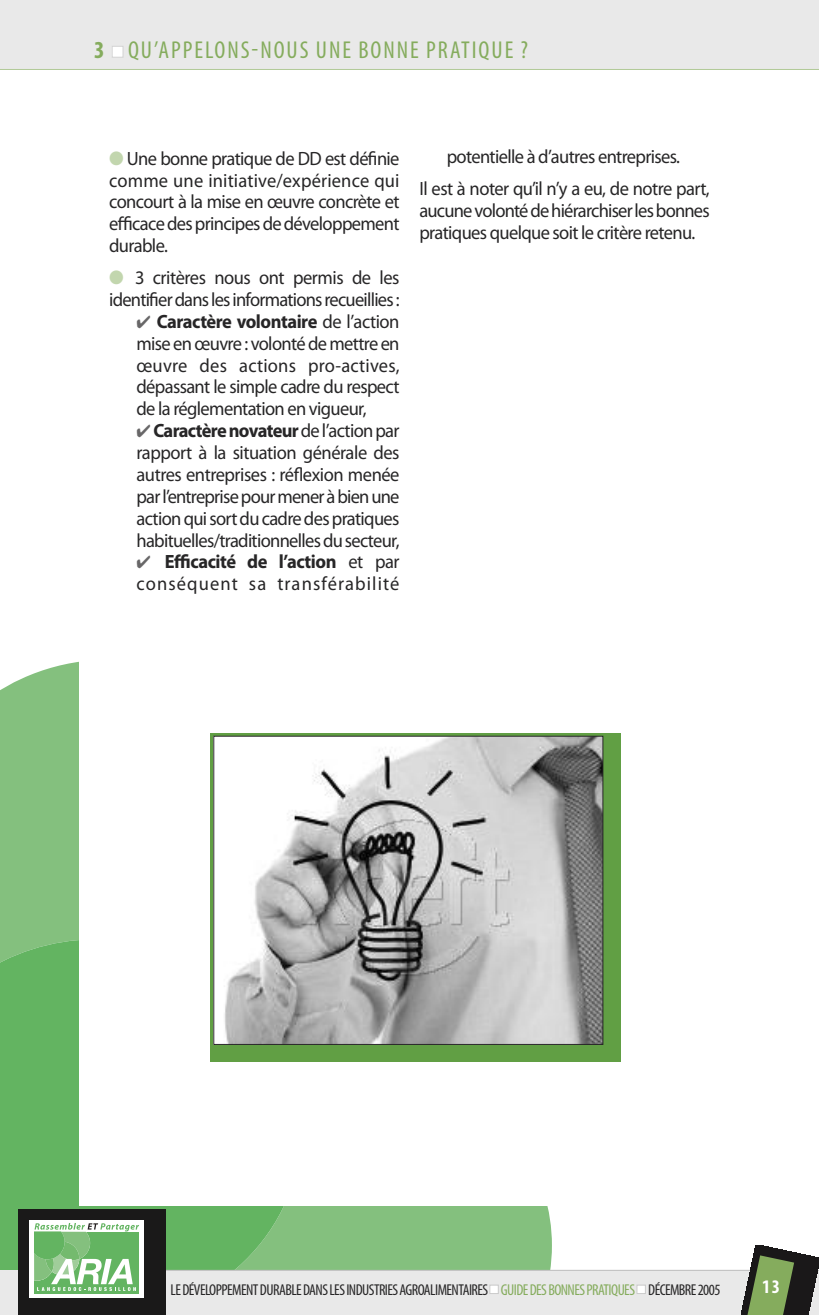
<style>
.page{position:relative;width:819px;height:1315px;background:#fff}
.page>*{position:absolute;margin:0;border:0;box-sizing:border-box;transform-origin:0 0}
.t1{font:condensed 24.5px "Myriad Pro";letter-spacing:.08em;color:#85ac5d}
.t2{font:19.25px/21.9px "Myriad Pro";letter-spacing:-.035em;color:#272627;text-align:justify;scale:.96 1}
.t3{font:19.25px/21.9px "Myriad Pro";letter-spacing:.06em;color:#272627;scale:.96 1}
.t4{font:700 condensed 19.25px "Myriad Pro";color:#fff}
.t5{font:condensed 15.75px "Myriad Pro";letter-spacing:-.035em;color:#272627}
.s1{font-weight:700}
.s2{color:#fff}
.s3{color:#c2d6ae}
.s4{color:#686768}
.s5{color:#85ac5d}
</style>
<div class="page">
<div style="left:0;top:661px;width:79px;height:278px;background:#84c07e"></div>
<div style="left:444px;top:1206px;width:108px;height:63px;background:#84c07e"></div>
<div style="left:0;top:1270px;width:819px;height:45px;background:#e9e9e9"></div>
<div style="left:0;top:0;width:819px;height:69px;background:#e9e9e9"></div>
<hr style="left:89px;top:1269px;width:730px;height:1px;background:#bebebe">
<img style="left:753px;top:1245px;width:66px;height:70px">
<svg style="left:739px;top:1255px;width:55px;height:60px;background:#788f60"></svg>
<hr style="left:0;top:69px;width:819px;height:1px;background:#b1ca98">
<img style="left:210px;top:733px;width:410px;height:328px">
<img style="left:215px;top:738px;width:386px;height:304px">
<div style="left:18px;top:1291px;width:147px;height:24px;background:#1a1919"></div>
<div style="left:30px;top:1220px;width:114px;height:77px;background:linear-gradient(to right,#fff,#fff)"></div>
<div style="left:34px;top:1232px;width:105px;height:61px;background:#63b461"></div>
<svg style="left:0;top:939px;width:444px;height:352px"></svg>
<p class="t1" style="left:94px;top:42px;width:435px"><span class="s1">3</span> <span class="s2">■</span> QU’APPELONS-NOUS UNE BONNE PRATIQUE ?</p>
<p class="t2" style="left:109px;top:149px;width:304px"><span class="s3">●</span> Une bonne pratique de DD est définie comme une initiative/expérience qui concourt à la mise en œuvre concrète et efficacedesprincipesdedéveloppement durable.</p>
<p class="t2" style="left:109px;top:268px;width:304px"><span class="s3">●</span> 3 critères nous ont permis de les identifierdanslesinformationsrecueillies:</p>
<p class="t2" style="left:136px;top:312px;width:275px"><span class="s4">✔</span> <span class="s1">Caractère volontaire</span> de l’action mise en œuvre : volonté de mettre en œuvre des actions pro-actives, dépassant le simple cadre du respect de la réglementation en vigueur,</p>
<p class="t2" style="left:136px;top:421px;width:275px"><span class="s4">✔</span> <span class="s1">Caractèrenovateur</span>del’actionpar rapport à la situation générale des autres entreprises : réflexion menée parl’entreprisepourmeneràbienune actionquisortducadredespratiques habituelles/traditionnellesdusecteur,</p>
<p class="t3" style="left:136px;top:552px;width:275px"><span class="s4">✔</span> <span class="s1">Efficacité de l’action</span> et par conséquent sa transférabilité</p>
<p class="t2" style="left:419px;top:142px;width:304px;line-height:31.8px;text-align:center">potentielle à d’autres entreprises.<br>Il est à noter qu’il n’y a eu, de notre part,</p>
<p class="t2" style="left:419px;top:201px;width:304px">aucunevolontédehiérarchiserlesbonnes pratiques quelque soit le critère retenu.</p>
<p class="t5" style="left:170px;top:1283px;width:551px">LEDÉVELOPPEMENTDURABLEDANSLESINDUSTRIESAGROALIMENTAIRES<span class="s2">■</span> <span class="s5">GUIDEDESBONNESPRATIQUES</span> <span class="s2">■</span> DÉCEMBRE2005</p>
<p class="t4" style="left:762px;top:1280px;width:19px">13</p>
</div>
